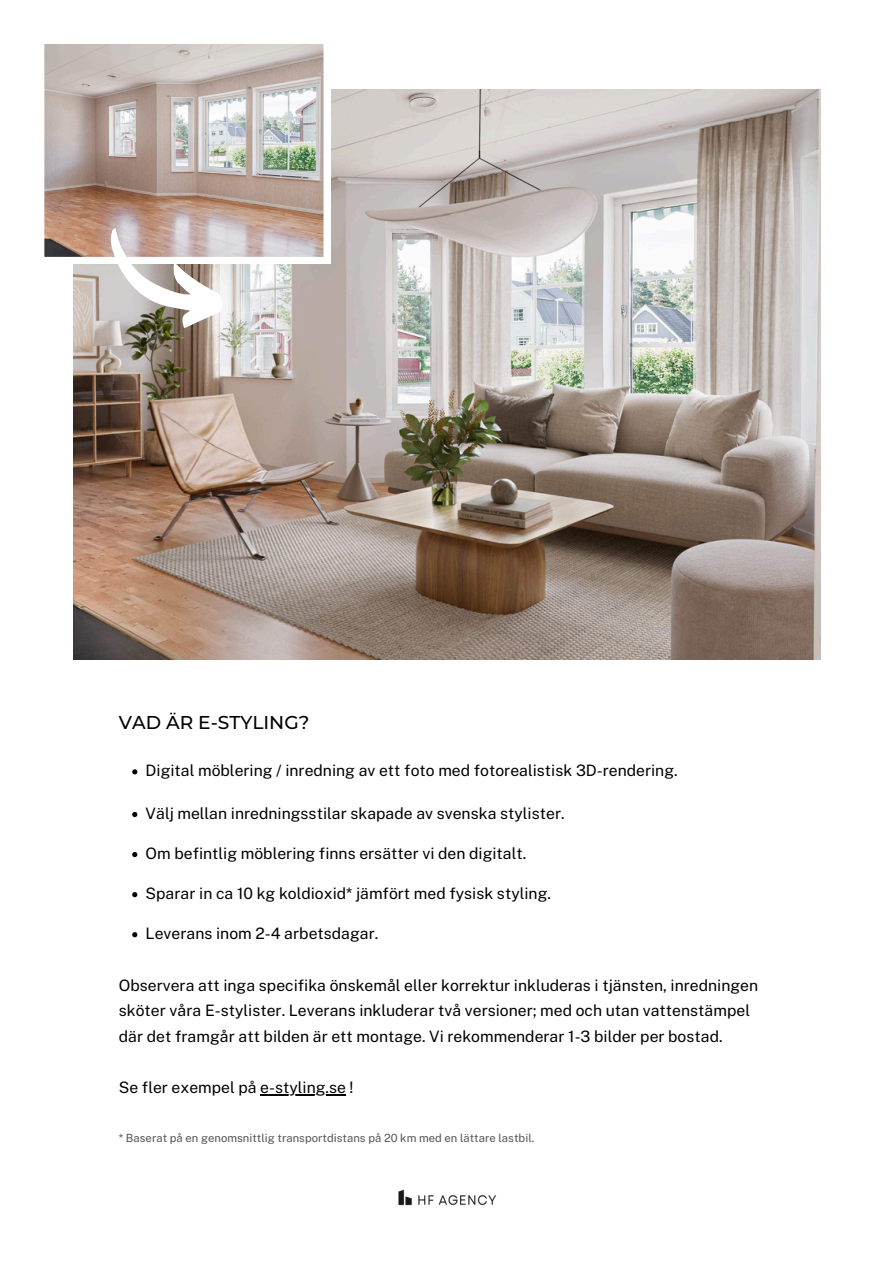
<style>
.page{position:relative;width:894px;height:1264px;background:#fff}
.page>*{position:absolute;margin:0;border:0;box-sizing:border-box;transform-origin:0 0}
.t1{font:500 18.6px "Montserrat";color:#000}
.t2{font:15.75px/25.7px "Public Sans";color:#000}
.t3{font:11.25px "Public Sans";color:#545454}
</style>
<div class="page">
<img style="left:73px;top:89px;width:747px;height:570px">
<svg style="left:44px;top:44px;width:286px;height:219px;background:#beb1a9"></svg>
<svg style="left:132px;top:769px;width:5px;height:5px"></svg>
<svg style="left:132px;top:812px;width:5px;height:5px"></svg>
<svg style="left:132px;top:852px;width:5px;height:5px"></svg>
<svg style="left:132px;top:892px;width:5px;height:5px"></svg>
<svg style="left:132px;top:932px;width:5px;height:5px"></svg>
<hr style="left:260px;top:1094px;width:86px;height:1px;background:#000">
<svg style="left:89px;top:222px;width:139px;height:118px"></svg>
<img style="left:398px;top:1189px;width:99px;height:17px">
<p class="t1" style="left:119px;top:711px;width:192px">VAD ÄR E-STYLING?</p>
<p class="t2" style="left:146px;top:758px;width:533px">Digital möblering / inredning av ett foto med fotorealistisk 3D-rendering.</p>
<p class="t2" style="left:146px;top:800px;width:420px">Välj mellan inredningsstilar skapade av svenska stylister.</p>
<h1 class="t2" style="left:146px;top:840px;width:382px">Om befintlig möblering finns ersätter vi den digitalt.</h1>
<p class="t2" style="left:146px;top:880px;width:407px">Sparar in ca 10 kg koldioxid* jämfört med fysisk styling.</p>
<p class="t2" style="left:146px;top:920px;width:234px">Leverans inom 2-4 arbetsdagar.</p>
<p class="t2" style="left:119px;top:972px;width:640px">Observera att inga specifika önskemål eller korrektur inkluderas i tjänsten, inredningen sköter våra E-stylister. Leverans inkluderar två versioner; med och utan vattenstämpel där det framgår att bilden är ett montage. Vi rekommenderar 1-3 bilder per bostad.</p>
<p class="t2" style="left:119px;top:1074px;width:236px">Se fler exempel på e-styling.se !</p>
<h2 class="t3" style="left:119px;top:1131px;width:417px">* Baserat på en genomsnittlig transportdistans på 20 km med en lättare lastbil.</h2>
</div>
